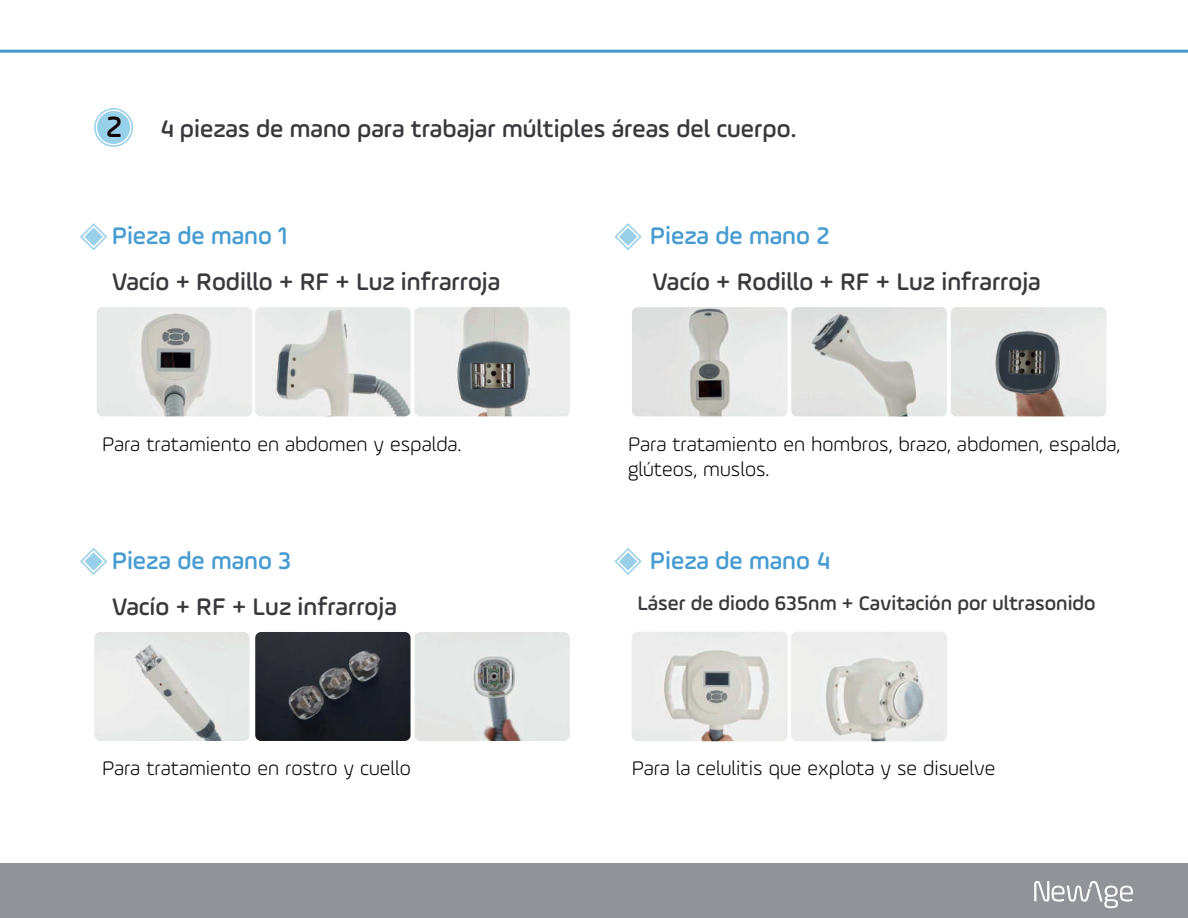
<style>
.page{position:relative;width:1188px;height:918px;background:#fff}
.page>*{position:absolute;margin:0;border:0;box-sizing:border-box;transform-origin:0 0}
.t1{font:500 31.05px "Ample Soft Pro";color:#120304}
.t2{font:500 25.5px "Ample Soft Pro";color:#39393d}
.t3{font:500 25.5px "Ample Soft Pro";color:#469bd1}
.t4{font:300 21px/25.2px "Ample Soft Pro";color:#000001}
.t5{font:500 21px "Ample Soft Pro";color:#39393d}
</style>
<div class="page">
<img style="left:97px;top:307px;width:155px;height:109px">
<img style="left:255px;top:307px;width:156px;height:109px">
<img style="left:414px;top:307px;width:156px;height:109px">
<img style="left:632px;top:307px;width:156px;height:109px">
<img style="left:791px;top:307px;width:156px;height:109px">
<img style="left:951px;top:307px;width:155px;height:109px">
<svg style="left:80px;top:223px;width:27px;height:27px"></svg>
<svg style="left:615px;top:223px;width:27px;height:27px"></svg>
<svg style="left:80px;top:548px;width:27px;height:27px"></svg>
<svg style="left:615px;top:548px;width:27px;height:27px"></svg>
<div style="left:0;top:864px;width:1188px;height:54px;background:#909398"></div>
<svg style="left:1034px;top:881px;width:99px;height:27px"></svg>
<hr style="left:0;top:50px;width:1188px;height:3px;background:#479ad0">
<svg style="left:94px;top:108px;width:39px;height:39px"></svg>
<img style="left:94px;top:632px;width:156px;height:109px">
<img style="left:415px;top:632px;width:155px;height:109px">
<img style="left:255px;top:632px;width:156px;height:109px">
<img style="left:632px;top:632px;width:156px;height:109px">
<img style="left:791px;top:632px;width:156px;height:109px">
<h1 class="t1" style="left:106px;top:106px;width:18px">2</h1>
<p class="t2" style="left:160px;top:111px;width:638px">4 piezas de mano para trabajar múltiples áreas del cuerpo.</p>
<p class="t3" style="left:112px;top:219px;width:177px">Pieza de mano 1</p>
<p class="t3" style="left:650px;top:219px;width:181px">Pieza de mano 2</p>
<p class="t2" style="left:112px;top:265px;width:390px">Vacío + Rodillo + RF + Luz infrarroja</p>
<p class="t2" style="left:652px;top:265px;width:390px">Vacío + Rodillo + RF + Luz infrarroja</p>
<p class="t4" style="left:102px;top:430px;width:361px">Para tratamiento en abdomen y espalda.</p>
<p class="t4" style="left:628px;top:430px;width:494px">Para tratamiento en hombros, brazo, abdomen, espalda, glúteos, muslos.</p>
<p class="t3" style="left:112px;top:544px;width:181px">Pieza de mano 3</p>
<p class="t3" style="left:650px;top:544px;width:181px">Pieza de mano 4</p>
<p class="t2" style="left:112px;top:589px;width:287px">Vacío + RF + Luz infrarroja</p>
<p class="t5" style="left:637px;top:588px;width:460px">Láser de diodo 635nm + Cavitación por ultrasonido</p>
<p class="t4" style="left:102px;top:755px;width:310px">Para tratamiento en rostro y cuello</p>
<p class="t4" style="left:632px;top:755px;width:365px">Para la celulitis que explota y se disuelve</p>
</div>
